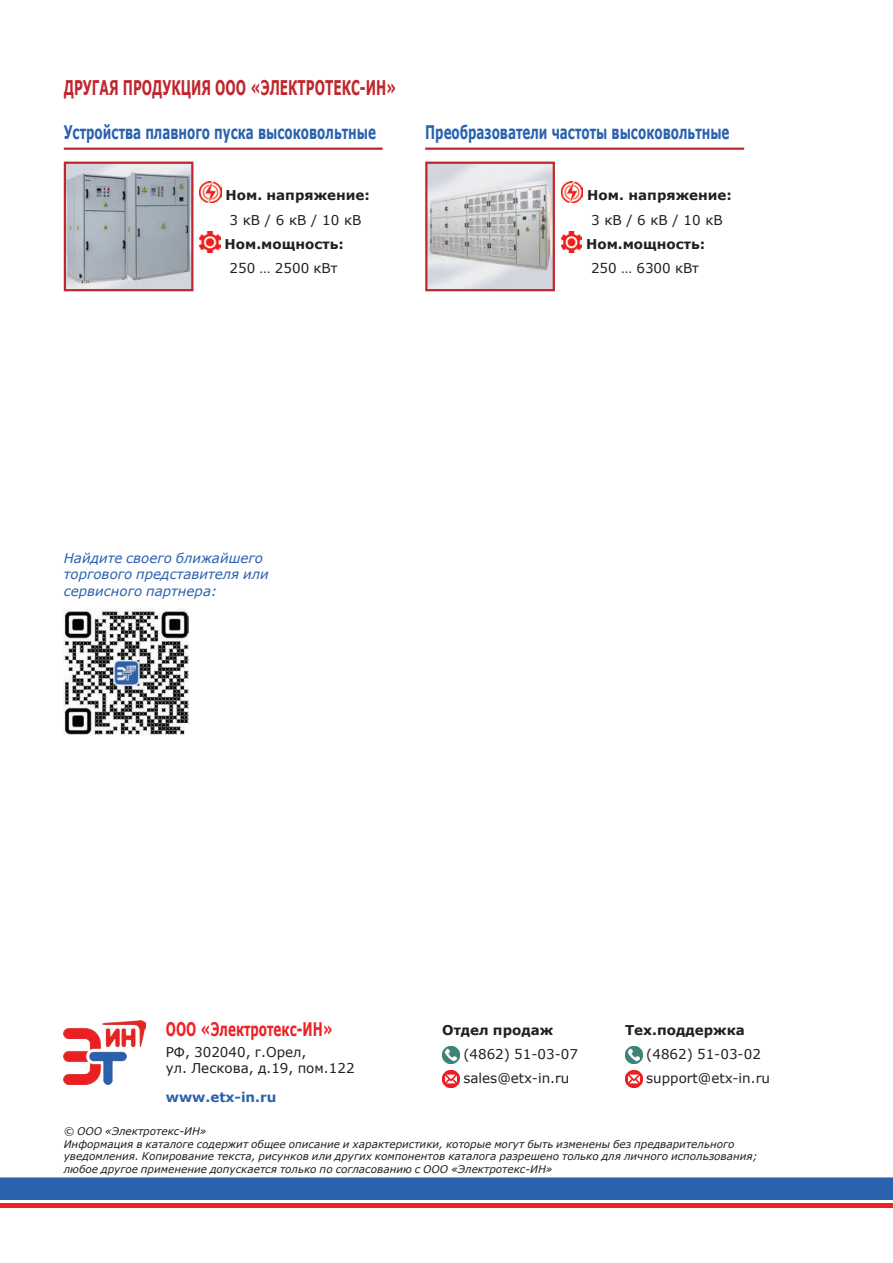
<style>
.page{position:relative;width:893px;height:1263px;background:#fff}
.page>*{position:absolute;margin:0;border:0;box-sizing:border-box;transform-origin:0 0}
.t1{font:700 20.25px "Verdana";color:#c0262d;scale:.6 1}
.t2{font:700 18.75px "Verdana";color:#2b62ae;scale:.64 1}
.t3{font:700 18.75px "Verdana";color:#ed2225;scale:.64 1}
.t4{font:13.5px/23.9px "Verdana";color:#231f20}
.t5{font:700 13.5px "Verdana";color:#231f20}
.t6{font:italic 13.5px/16.2px "Verdana";color:#2b62ae}
.t7{font:700 13.5px "Verdana";color:#2b62ae}
.t8{font:italic 10.5px/12.6px "Verdana";color:#231f20}
</style>
<div class="page">
<div style="left:0;top:1178px;width:893px;height:21px;background:#2b62ae"></div>
<div style="left:0;top:1203px;width:893px;height:5px;background:#ed2225"></div>
<img style="left:64px;top:1020px;width:82px;height:64px">
<img style="left:442px;top:1046px;width:17px;height:17px">
<img style="left:442px;top:1070px;width:17px;height:17px">
<img style="left:625px;top:1046px;width:17px;height:17px">
<img style="left:625px;top:1070px;width:17px;height:17px">
<hr style="left:64px;top:148px;width:319px;height:2px;background:#c0262d">
<hr style="left:425px;top:148px;width:319px;height:2px;background:#c0262d">
<img style="left:64px;top:608px;width:125px;height:127px">
<img style="left:561px;top:182px;width:21px;height:21px">
<img style="left:561px;top:232px;width:21px;height:21px">
<img style="left:200px;top:182px;width:21px;height:21px">
<img style="left:200px;top:232px;width:20px;height:21px">
<img style="left:67px;top:165px;width:123px;height:123px">
<div style="left:64px;top:162px;width:129px;height:129px;border:2px solid #c0262d"></div>
<img style="left:428px;top:165px;width:124px;height:123px">
<div style="left:425px;top:162px;width:130px;height:129px;border:2px solid #c0262d"></div>
<h1 class="t1" style="left:64px;top:74px;width:556px">ДРУГАЯ ПРОДУКЦИЯ ООО «ЭЛЕКТРОТЕКС-ИН»</h1>
<h2 class="t2" style="left:64px;top:119px;width:489px">Устройства плавного пуска высоковольтные</h2>
<h2 class="t2" style="left:425px;top:119px;width:477px">Преобразователи частоты высоковольтные</h2>
<p class="t5" style="left:226px;top:185px;width:146px">Ном. напряжение:</p>
<p class="t4" style="left:230px;top:208px;width:133px">3 кВ / 6 кВ / 10 кВ</p>
<p class="t5" style="left:225px;top:234px;width:121px">Ном.мощность:</p>
<p class="t4" style="left:230px;top:256px;width:109px">250 … 2500 кВт</p>
<p class="t6" style="left:64px;top:550px;width:207px">Найдите своего ближайшего торгового представителя или сервисного партнера:</p>
<p class="t5" style="left:587px;top:185px;width:146px">Ном. напряжение:</p>
<p class="t4" style="left:591px;top:208px;width:133px">3 кВ / 6 кВ / 10 кВ</p>
<p class="t5" style="left:586px;top:234px;width:121px">Ном.мощность:</p>
<p class="t4" style="left:591px;top:256px;width:109px">250 … 6300 кВт</p>
<h2 class="t3" style="left:166px;top:1016px;width:263px">ООО «Электротекс-ИН»</h2>
<p class="t4" style="left:166px;top:1043px;width:190px;line-height:16.2px">РФ, 302040, г.Орел,<br>ул. Лескова, д.19, пом.122</p>
<p class="t7" style="left:166px;top:1087px;width:112px">www.etx-in.ru</p>
<p class="t5" style="left:442px;top:1021px;width:112px">Отдел продаж</p>
<p class="t4" style="left:463px;top:1042px;width:116px">(4862) 51-03-07 sales@etx-in.ru</p>
<p class="t5" style="left:625px;top:1021px;width:121px">Тех.поддержка</p>
<p class="t4" style="left:646px;top:1042px;width:125px">(4862) 51-03-02 support@etx-in.ru</p>
<p class="t8" style="left:64px;top:1125px;width:695px">© ООО «Электротекс-ИН»<br>Информация в каталоге содержит общее описание и характеристики, которые могут быть изменены без предварительного уведомления. Копирование текста, рисунков или других компонентов каталога разрешено только для личного использования; любое другое применение допускается только по согласованию с ООО «Электротекс-ИН»</p>
</div>
